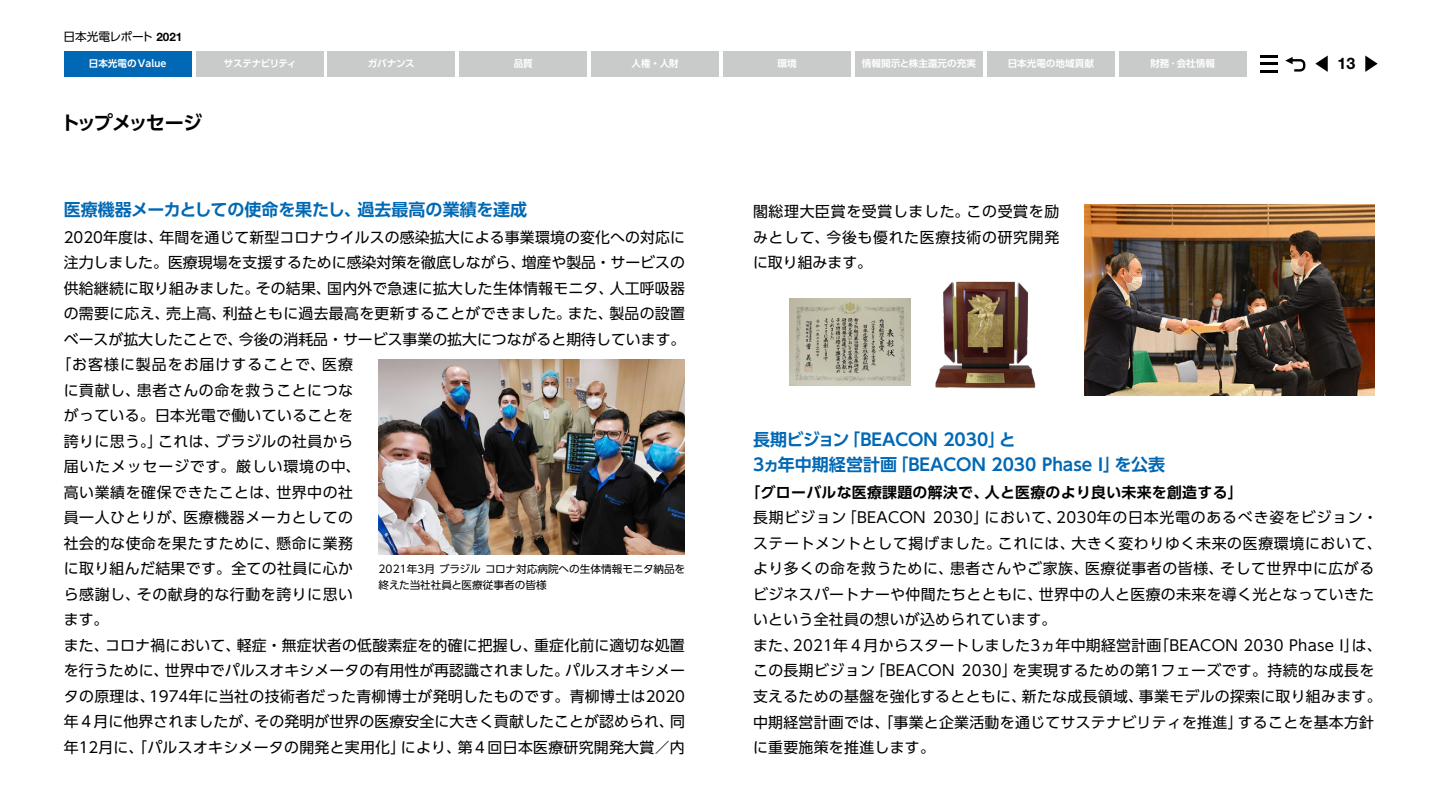
<style>
.page{position:relative;width:1438px;height:808px;background:#fff}
.page>*{position:absolute;margin:0;border:0;box-sizing:border-box;transform-origin:0 0}
.t1{font:700 19.2px "UD Shin Go Pr 6 N De";letter-spacing:-.105em;color:#000}
.t2{font:700 16.95px/25.5px "UD Shin Go Pr 6 N De";color:#0068b4}
.t3{font:700 15.9px "Helvetica Neue LT Pro";color:#000}
.t4{font:14.85px/25.5px "UD Shin Go Pr 6 N";letter-spacing:.02em;color:#000;text-align:justify}
.t5{font:14.85px "UD Shin Go Pr 6 N";letter-spacing:.04em;color:#000}
.t6{font:14.85px "UD Shin Go Pr 6 N";color:#000}
.t7{font:700 14.85px "UD Shin Go Pr 6 N De";letter-spacing:.02em;color:#000}
.t8{font:14.85px "UD Shin Go Pr 6 N";letter-spacing:.07em;color:#000}
.t9{font:14.85px "UD Shin Go Pr 6 N";letter-spacing:.06em;color:#000}
.t10{font:11.7px "UD Shin Go Pr 6 N";letter-spacing:-.015em;color:#000}
.t11{font:10.65px/15.9px "UD Shin Go Pr 6 N";color:#000}
.t12{font:700 9.6px "UD Shin Go Pr 6 N De";color:#fff}
.t13{font:700 9.6px "UD Shin Go Pr 6 N De";letter-spacing:-.045em;color:#fff}
.s1{font-family:"Helvetica Neue";font-weight:700}
</style>
<div class="page">
<img style="left:378px;top:359px;width:306px;height:196px">
<img style="left:1084px;top:204px;width:289px;height:191px">
<img style="left:789px;top:299px;width:121px;height:87px">
<img style="left:935px;top:281px;width:101px;height:108px">
<div style="left:723px;top:51px;width:127px;height:26px;background:#c9caca"></div>
<div style="left:459px;top:51px;width:128px;height:26px;background:#c9caca"></div>
<div style="left:855px;top:51px;width:127px;height:26px;background:#c9caca"></div>
<div style="left:327px;top:51px;width:128px;height:26px;background:#c9caca"></div>
<div style="left:986px;top:51px;width:128px;height:25px;background:#c9caca"></div>
<div style="left:1118px;top:51px;width:128px;height:25px;background:#c9caca"></div>
<div style="left:591px;top:51px;width:128px;height:25px;background:#c9caca"></div>
<div style="left:196px;top:51px;width:127px;height:26px;background:#c9caca"></div>
<div style="left:64px;top:51px;width:127px;height:26px;background:#0068b4"></div>
<svg style="left:1260px;top:55px;width:17px;height:2px"></svg>
<svg style="left:1260px;top:63px;width:17px;height:9px"></svg>
<svg style="left:1285px;top:57px;width:21px;height:15px"></svg>
<svg style="left:1315px;top:56px;width:12px;height:16px"></svg>
<svg style="left:1365px;top:56px;width:12px;height:16px"></svg>
<p class="t10" style="left:64px;top:27px;width:120px">日本光電レポート <span class="s1">2021</span></p>
<p class="t12" style="left:89px;top:56px;width:79px">日本光電のValue</p>
<p class="t13" style="left:224px;top:56px;width:74px">サステナビリティ</p>
<p class="t12" style="left:368px;top:56px;width:48px">ガバナンス</p>
<p class="t12" style="left:513px;top:56px;width:21px">品質</p>
<p class="t12" style="left:631px;top:56px;width:49px">人権・人財</p>
<p class="t12" style="left:777px;top:56px;width:21px">環境</p>
<p class="t12" style="left:861px;top:56px;width:115px">情報開示と株主還元の充実</p>
<p class="t12" style="left:1007px;top:56px;width:88px">日本光電の地域貢献</p>
<p class="t12" style="left:1150px;top:56px;width:66px">財務･会社情報</p>
<p class="t3" style="left:1337px;top:54px;width:19px">13</p>
<p class="t1" style="left:61px;top:107px;width:143px">トップメッセージ</p>
<p class="t2" style="left:64px;top:196px;width:465px">医療機器メーカとしての使命を果たし、過去最高の業績を達成</p>
<p class="t4" style="left:64px;top:224px;width:622px">2020年度は、年間を通じて新型コロナウイルスの感染拡大による事業環境の変化への対応に</p>
<p class="t6" style="left:64px;top:251px;width:622px">注力しました。医療現場を支援するために感染対策を徹底しながら、増産や製品・サービスの</p>
<p class="t4" style="left:64px;top:275px;width:622px">供給継続に取り組みました。その結果、国内外で急速に拡大した生体情報モニタ、人工呼吸器</p>
<p class="t4" style="left:64px;top:300px;width:622px">の需要に応え、売上高、利益ともに過去最高を更新することができました。また、製品の設置</p>
<p class="t6" style="left:64px;top:327px;width:623px">ベースが拡大したことで、今後の消耗品・サービス事業の拡大につながると期待しています。</p>
<p class="t8" style="left:56px;top:353px;width:298px">「お客様に製品をお届けすることで、医療</p>
<p class="t5" style="left:64px;top:378px;width:291px">に貢献し、患者さんの命を救うことにつな</p>
<p class="t4" style="left:64px;top:402px;width:291px">がっている。日本光電で働いていることを</p>
<p class="t4" style="left:64px;top:428px;width:291px">誇りに思う。」これは、ブラジルの社員から</p>
<p class="t9" style="left:64px;top:455px;width:298px">届いたメッセージです。厳しい環境の中、</p>
<p class="t5" style="left:64px;top:480px;width:291px">高い業績を確保できたことは、世界中の社</p>
<p class="t5" style="left:64px;top:506px;width:291px">員一人ひとりが、医療機器メーカとしての</p>
<p class="t5" style="left:64px;top:531px;width:291px">社会的な使命を果たすために、懸命に業務</p>
<p class="t4" style="left:64px;top:555px;width:291px">に取り組んだ結果です。全ての社員に心か</p>
<p class="t5" style="left:64px;top:582px;width:291px">ら感謝し、その献身的な行動を誇りに思い</p>
<p class="t4" style="left:64px;top:607px;width:46px">ます。</p>
<p class="t4" style="left:64px;top:632px;width:622px">また、コロナ禍において、軽症・無症状者の低酸素症を的確に把握し、重症化前に適切な処置</p>
<p class="t4" style="left:64px;top:658px;width:622px">を行うために、世界中でパルスオキシメータの有用性が再認識されました。パルスオキシメー</p>
<p class="t4" style="left:64px;top:683px;width:622px">タの原理は、1974年に当社の技術者だった青柳博士が発明したものです。青柳博士は2020</p>
<p class="t4" style="left:64px;top:709px;width:622px">年４月に他界されましたが、その発明が世界の医療安全に大きく貢献したことが認められ、同</p>
<p class="t4" style="left:64px;top:734px;width:622px">年12月に、「パルスオキシメータの開発と実用化」により、第４回日本医療研究開発大賞／内</p>
<p class="t11" style="left:378px;top:560px;width:308px">2021年3月ブラジルコロナ対応病院への生体情報モニタ納品を終えた当社社員と医療従事者の皆様</p>
<p class="t4" style="left:753px;top:198px;width:308px">閣総理大臣賞を受賞しました。この受賞を励みとして、今後も優れた医療技術の研究開発に取り組みます。</p>
<p class="t2" style="left:753px;top:426px;width:413px">長期ビジョン「BEACON 2030」と<br>3ヵ年中期経営計画「BEACON 2030 Phase I」を公表</p>
<p class="t7" style="left:745px;top:480px;width:498px">「グローバルな医療課題の解決で、人と医療のより良い未来を創造する」</p>
<p class="t4" style="left:753px;top:505px;width:630px;text-align:left">長期ビジョン「BEACON 2030」において、2030年の日本光電のあるべき姿をビジョン・ステートメントとして掲げました。これには、大きく変わりゆく未来の医療環境において、より多くの命を救うために、患者さんやご家族、医療従事者の皆様、そして世界中に広がるビジネスパートナーや仲間たちとともに、世界中の人と医療の未来を導く光となっていきたいという全社員の想いが込められています。<br>また、2021年４月からスタートしました3ヵ年中期経営計画「BEACON 2030 Phase I」は、この長期ビジョン「BEACON 2030」を実現するための第1フェーズです。持続的な成長を支えるための基盤を強化するとともに、新たな成長領域、事業モデルの探索に取り組みます。中期経営計画では、「事業と企業活動を通じてサステナビリティを推進」することを基本方針に重要施策を推進します。</p>
</div>
